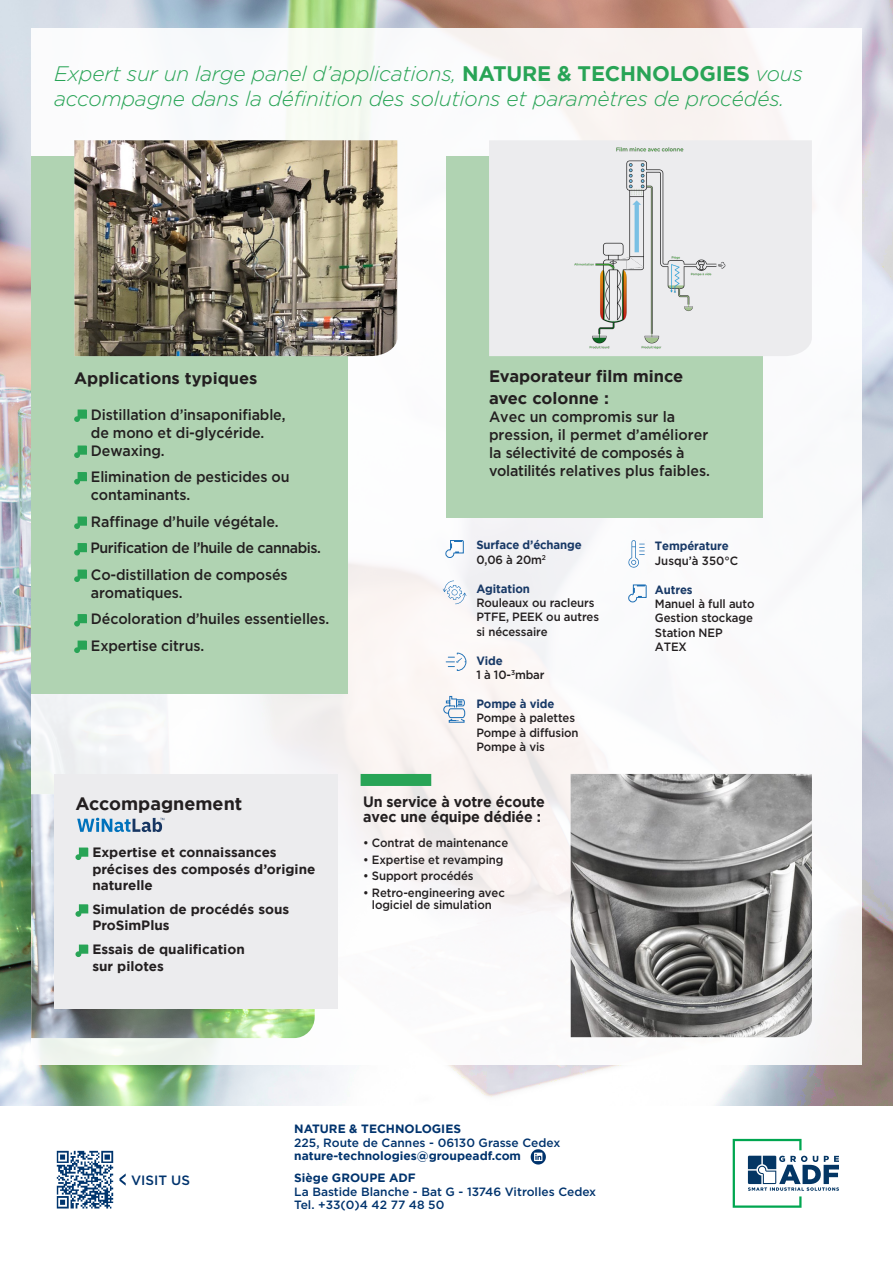
<style>
.page{position:relative;width:893px;height:1263px;background:#fff}
.page>*{position:absolute;margin:0;border:0;box-sizing:border-box;transform-origin:0 0}
.t1{font:italic 300 21px/25.5px "Gotham";letter-spacing:-.01em;color:#28a456}
.t2{font:700 18px "Gotham";color:#231f20}
.t3{font:700 16.5px/21.6px "Gotham";color:#231f20}
.t4{font:500 15px/18px "Gotham";letter-spacing:-.01em;color:#231f20;scale:.95 1}
.t5{font:700 15px/15px "Gotham";letter-spacing:-.01em;color:#231f20;scale:.95 1}
.t6{font:700 13.5px/16.5px "Gotham";color:#231f20}
.t7{font:500 13.5px "Gotham";color:#00336d}
.t8{font:500 12px/14.4px "Gotham";letter-spacing:-.01em;color:#231f20;scale:.95 1}
.t9{font:500 12px/13.5px "Gotham";color:#00336d}
.t10{font:700 12px/22px "Gotham";color:#00336d}
.t11{font:700 12px/14.4px "Gotham";letter-spacing:-.01em;color:#183966;scale:.95 1}
.s1{font-weight:700;font-style:normal}
.s2{font-weight:500;color:#231f20}
.s3{font-weight:700;color:#183966}
</style>
<div class="page">
<img style="left:0;top:0;width:893px;height:1106px">
<div style="left:31px;top:28px;width:831px;height:1037px;background:#fff"></div>
<div style="left:31px;top:156px;width:316px;height:537px;background:#b0d3b2"></div>
<div style="left:446px;top:156px;width:317px;height:361px;background:#b0d3b2"></div>
<svg style="left:74px;top:409px;width:13px;height:13px"></svg>
<svg style="left:74px;top:445px;width:13px;height:13px"></svg>
<svg style="left:74px;top:472px;width:13px;height:12px"></svg>
<svg style="left:74px;top:516px;width:13px;height:13px"></svg>
<svg style="left:74px;top:543px;width:13px;height:12px"></svg>
<svg style="left:74px;top:569px;width:13px;height:13px"></svg>
<svg style="left:74px;top:614px;width:13px;height:12px"></svg>
<svg style="left:74px;top:640px;width:13px;height:13px"></svg>
<div style="left:489px;top:140px;width:323px;height:216px;background:#ececee"></div>
<img style="left:573px;top:145px;width:155px;height:207px">
<img style="left:74px;top:140px;width:323px;height:216px">
<svg style="left:628px;top:540px;width:17px;height:28px"></svg>
<svg style="left:443px;top:581px;width:23px;height:23px"></svg>
<svg style="left:446px;top:653px;width:20px;height:18px"></svg>
<svg style="left:628px;top:584px;width:19px;height:19px"></svg>
<svg style="left:445px;top:540px;width:19px;height:18px"></svg>
<svg style="left:443px;top:696px;width:22px;height:27px"></svg>
<img style="left:31px;top:794px;width:284px;height:244px">
<div style="left:54px;top:774px;width:284px;height:234px;background:#ececee"></div>
<svg style="left:77px;top:818px;width:87px;height:14px"></svg>
<svg style="left:75px;top:847px;width:13px;height:13px"></svg>
<svg style="left:75px;top:904px;width:13px;height:13px"></svg>
<svg style="left:75px;top:944px;width:13px;height:13px"></svg>
<img style="left:571px;top:774px;width:241px;height:263px">
<img style="left:56px;top:1150px;width:58px;height:59px">
<svg style="left:531px;top:1149px;width:15px;height:15px"></svg>
<svg style="left:119px;top:1173px;width:7px;height:13px"></svg>
<svg style="left:733px;top:1139px;width:106px;height:69px"></svg>
<div style="left:361px;top:774px;width:70px;height:12px;background:#28a456"></div>
<h1 class="t1" style="left:54px;top:61px;width:750px">Expert sur un large panel d’applications, <span class="s1">NATURE &amp; TECHNOLOGIES</span> vous accompagne dans la définition des solutions et paramètres de procédés.</h1>
<p class="t3" style="left:74px;top:367px;width:185px">Applications typiques</p>
<p class="t4" style="left:91px;top:405px;width:206px">Distillation d’insaponifiable, de mono et di-glycéride.<br>Dewaxing.</p>
<p class="t4" style="left:91px;top:467px;width:211px">Elimination de pesticides ou contaminants.</p>
<p class="t4" style="left:90px;top:508px;width:244px;line-height:26.5px">Raffinage d’huile végétale.<br>Purification de l’huile de cannabis.<br>Co-distillation de composés</p>
<p class="t4" style="left:91px;top:579px;width:252px;line-height:26.5px">aromatiques.<br>Décoloration d’huiles essentielles.<br>Expertise citrus.</p>
<p class="t2" style="left:75px;top:791px;width:168px">Accompagnement</p>
<p class="t6" style="left:92px;top:844px;width:225px">Expertise et connaissances précises des composés d’origine naturelle</p>
<p class="t6" style="left:92px;top:901px;width:198px">Simulation de procédés sous<br>ProSimPlus</p>
<p class="t6" style="left:92px;top:941px;width:154px">Essais de qualification sur pilotes</p>
<p class="t3" style="left:489px;top:366px;width:196px">Evaporateur film mince avec colonne :</p>
<p class="t4" style="left:489px;top:407px;width:234px">Avec un compromis sur la pression, il permet d’améliorer la sélectivité de composés à volatilités relatives plus faibles.</p>
<p class="t11" style="left:476px;top:538px;width:112px">Surface d’échange<br><span class="s2">0,06 à 20m</span><sup>2</sup></p>
<p class="t11" style="left:476px;top:581px;width:58px">Agitation</p>
<p class="t8" style="left:476px;top:595px;width:131px">Rouleaux ou racleurs<br>PTFE, PEEK ou autres si nécessaire</p>
<p class="t8" style="left:476px;top:653px;width:73px"><span class="s3">Vide<br></span>1 à 10-<sup>3</sup>mbar</p>
<p class="t11" style="left:476px;top:696px;width:84px">Pompe à vide</p>
<p class="t8" style="left:476px;top:711px;width:109px">Pompe à palettes<br>Pompe à diffusion<br>Pompe à vis</p>
<p class="t5" style="left:363px;top:794px;width:193px">Un service à votre écoute avec une équipe dédiée :</p>
<p class="t8" style="left:363px;top:835px;width:154px">• Contrat de maintenance</p>
<p class="t8" style="left:363px;top:852px;width:149px">• Expertise et revamping</p>
<p class="t8" style="left:363px;top:868px;width:118px">• Support procédés</p>
<p class="t8" style="left:363px;top:886px;width:151px;line-height:12px;text-align:center">• Retro-engineering avec logiciel de simulation</p>
<p class="t11" style="left:655px;top:539px;width:79px">Température</p>
<p class="t8" style="left:655px;top:553px;width:89px">Jusqu’à 350°C</p>
<p class="t11" style="left:655px;top:582px;width:41px">Autres</p>
<p class="t8" style="left:655px;top:596px;width:106px">Manuel à full auto<br>Gestion stockage<br>Station NEP<br>ATEX</p>
<p class="t7" style="left:131px;top:1171px;width:60px">VISIT US</p>
<p class="t10" style="left:294px;top:1118px;width:168px">NATURE &amp; TECHNOLOGIES</p>
<p class="t9" style="left:294px;top:1136px;width:268px">225, Route de Cannes - 06130 Grasse Cedex</p>
<p class="t10" style="left:294px;top:1145px;width:228px">nature-technologies@groupeadf.com<br>Siège GROUPE ADF</p>
<p class="t9" style="left:294px;top:1185px;width:303px">La Bastide Blanche - Bat G - 13746 Vitrolles Cedex<br>Tel. +33(0)4 42 77 48 50</p>
</div>
